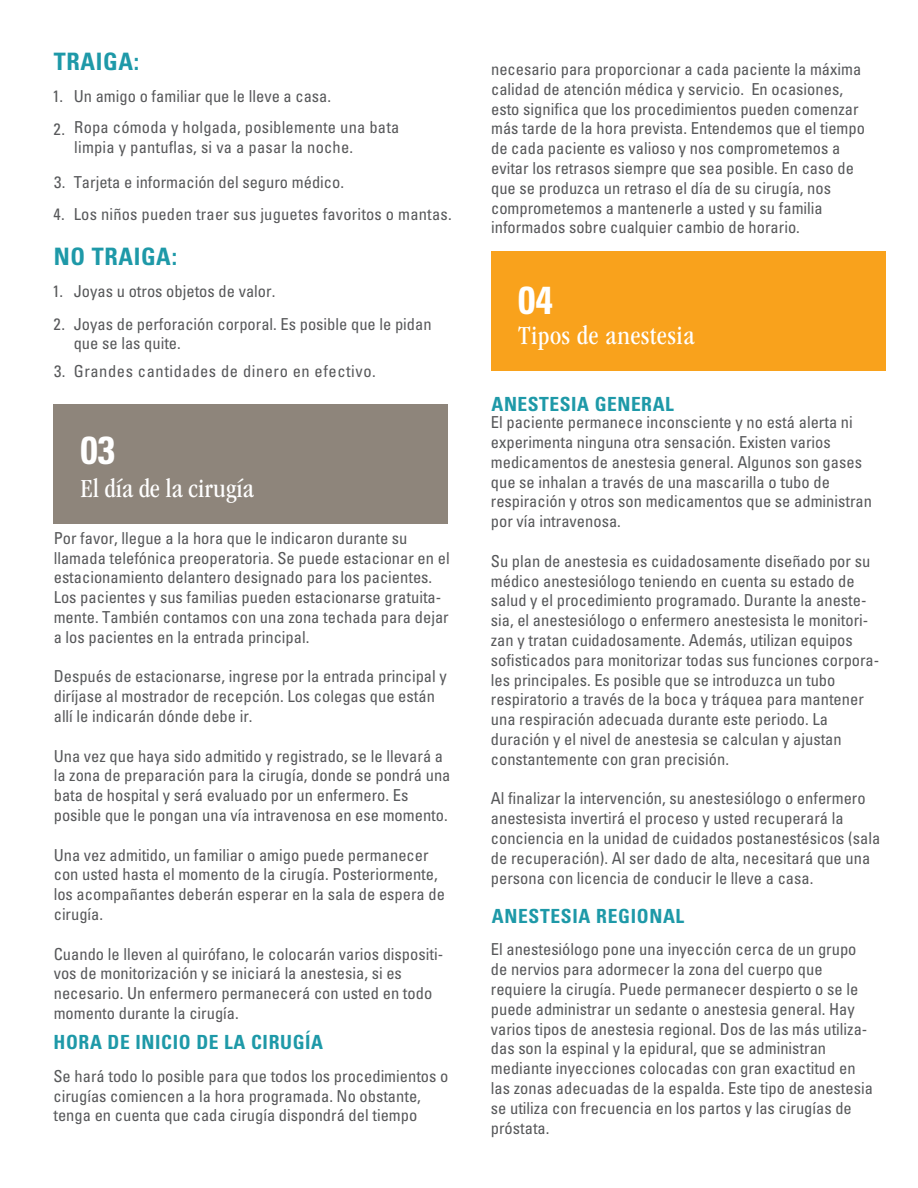
<style>
.page{position:relative;width:918px;height:1188px;background:#fff}
.page>*{position:absolute;margin:0;border:0;box-sizing:border-box;transform-origin:0 0}
.t1{font:700 condensed 39px "Univers LT Std";color:#fff}
.t2{font:condensed 27px "ITC Garamond Std";letter-spacing:.025em;color:#fff}
.t3{font:condensed 27px "ITC Garamond Std";color:#fff}
.t4{font:700 condensed 24px "Univers LT Std";letter-spacing:.025em;color:#1e99a8}
.t5{font:700 condensed 19.5px "Univers LT Std";letter-spacing:.035em;color:#1e99a8}
.t6{font:condensed 16.5px/19.8px "Univers LT Std";color:#57585a}
.t7{font:condensed 16.5px "Univers LT Std";letter-spacing:.035em;color:#57585a}
</style>
<div class="page">
<div style="left:53px;top:405px;width:395px;height:119px;background:#8e857b"></div>
<div style="left:491px;top:251px;width:395px;height:120px;background:#f9a21c"></div>
<h3 class="t4" style="left:54px;top:47px;width:87px">TRAIGA:</h3>
<p class="t6" style="left:53px;top:86px;width:280px">1. Un amigo o familiar que le lleve a casa.</p>
<p class="t6" style="left:74px;top:117px;width:327px;text-indent:-21px">2. Ropa cómoda y holgada, posiblemente una bata limpia y pantuflas, si va a pasar la noche.</p>
<p class="t6" style="left:54px;top:172px;width:292px">3. Tarjeta e información del seguro médico.</p>
<p class="t6" style="left:53px;top:204px;width:400px">4. Los niños pueden traer sus juguetes favoritos o mantas.</p>
<h3 class="t4" style="left:54px;top:242px;width:125px">NO TRAIGA:</h3>
<p class="t6" style="left:53px;top:281px;width:224px">1. Joyas u otros objetos de valor.</p>
<p class="t6" style="left:74px;top:314px;width:360px;text-indent:-20px">2. Joyas de perforación corporal. Es posible que le pidan que se las quite.</p>
<p class="t7" style="left:54px;top:360px;width:323px">3. Grandes cantidades de dinero en efectivo.</p>
<h1 class="t1" style="left:80px;top:426px;width:36px">03</h1>
<h2 class="t3" style="left:80px;top:473px;width:175px">El día de la cirugía</h2>
<p class="t6" style="left:54px;top:528px;width:397px">Por favor, llegue a la hora que le indicaron durante su llamada telefónica preoperatoria. Se puede estacionar en el estacionamiento delantero designado para los pacientes.<br>Los pacientes y sus familias pueden estacionarse gratuita&shy;mente. También contamos con una zona techada para dejar a los pacientes en la entrada principal.</p>
<p class="t6" style="left:54px;top:666px;width:395px">Después de estacionarse, ingrese por la entrada principal y diríjase al mostrador de recepción. Los colegas que están allí le indicarán dónde debe ir.</p>
<p class="t6" style="left:54px;top:746px;width:398px">Una vez que haya sido admitido y registrado, se le llevará a la zona de preparación para la cirugía, donde se pondrá una bata de hospital y será evaluado por un enfermero. Es posible que le pongan una vía intravenosa en ese momento.</p>
<p class="t6" style="left:54px;top:845px;width:393px">Una vez admitido, un familiar o amigo puede permanecer con usted hasta el momento de la cirugía. Posteriormente, los acompañantes deberán esperar en la sala de espera de cirugía.</p>
<p class="t6" style="left:54px;top:944px;width:391px">Cuando le lleven al quirófano, le colocarán varios dispositi&shy;vos de monitorización y se iniciará la anestesia, si es necesario. Un enfermero permanecerá con usted en todo momento durante la cirugía.</p>
<p class="t5" style="left:53px;top:1031px;width:271px">HORA DE INICIO DE LA CIRUGÍA</p>
<p class="t6" style="left:53px;top:1066px;width:396px">Se hará todo lo posible para que todos los procedimientos o cirugías comiencen a la hora programada. No obstante, tenga en cuenta que cada cirugía dispondrá del tiempo</p>
<p class="t6" style="left:491px;top:59px;width:375px">necesario para proporcionar a cada paciente la máxima calidad de atención médica y servicio. En ocasiones, esto significa que los procedimientos pueden comenzar más tarde de la hora prevista. Entendemos que el tiempo de cada paciente es valioso y nos comprometemos a evitar los retrasos siempre que sea posible. En caso de que se produzca un retraso el día de su cirugía, nos comprometemos a mantenerle a usted y su familia informados sobre cualquier cambio de horario.</p>
<h1 class="t1" style="left:518px;top:276px;width:36px">04</h1>
<h2 class="t2" style="left:518px;top:320px;width:178px">Tipos de anestesia</h2>
<p class="t5" style="left:492px;top:392px;width:184px">ANESTESIA GENERAL</p>
<p class="t6" style="left:491px;top:412px;width:383px">El paciente permanece inconsciente y no está alerta ni experimenta ninguna otra sensación. Existen varios medicamentos de anestesia general. Algunos son gases que se inhalan a través de una mascarilla o tubo de respiración y otros son medicamentos que se administran por vía intravenosa.</p>
<p class="t6" style="left:491px;top:551px;width:390px">Su plan de anestesia es cuidadosamente diseñado por su médico anestesiólogo teniendo en cuenta su estado de salud y el procedimiento programado. Durante la aneste&shy;sia, el anestesiólogo o enfermero anestesista le monitori&shy;zan y tratan cuidadosamente. Además, utilizan equipos sofisticados para monitorizar todas sus funciones corpora&shy;les principales. Es posible que se introduzca un tubo respiratorio a través de la boca y tráquea para mantener una respiración adecuada durante este periodo. La duración y el nivel de anestesia se calculan y ajustan constantemente con gran precisión.</p>
<p class="t6" style="left:491px;top:788px;width:391px">Al finalizar la intervención, su anestesiólogo o enfermero anestesista invertirá el proceso y usted recuperará la conciencia en la unidad de cuidados postanestésicos (sala de recuperación). Al ser dado de alta, necesitará que una persona con licencia de conducir le lleve a casa.</p>
<p class="t5" style="left:492px;top:904px;width:194px">ANESTESIA REGIONAL</p>
<p class="t6" style="left:491px;top:939px;width:384px">El anestesiólogo pone una inyección cerca de un grupo de nervios para adormecer la zona del cuerpo que requiere la cirugía. Puede permanecer despierto o se le puede administrar un sedante o anestesia general. Hay varios tipos de anestesia regional. Dos de las más utiliza&shy;das son la espinal y la epidural, que se administran mediante inyecciones colocadas con gran exactitud en las zonas adecuadas de la espalda. Este tipo de anestesia se utiliza con frecuencia en los partos y las cirugías de próstata.</p>
</div>
